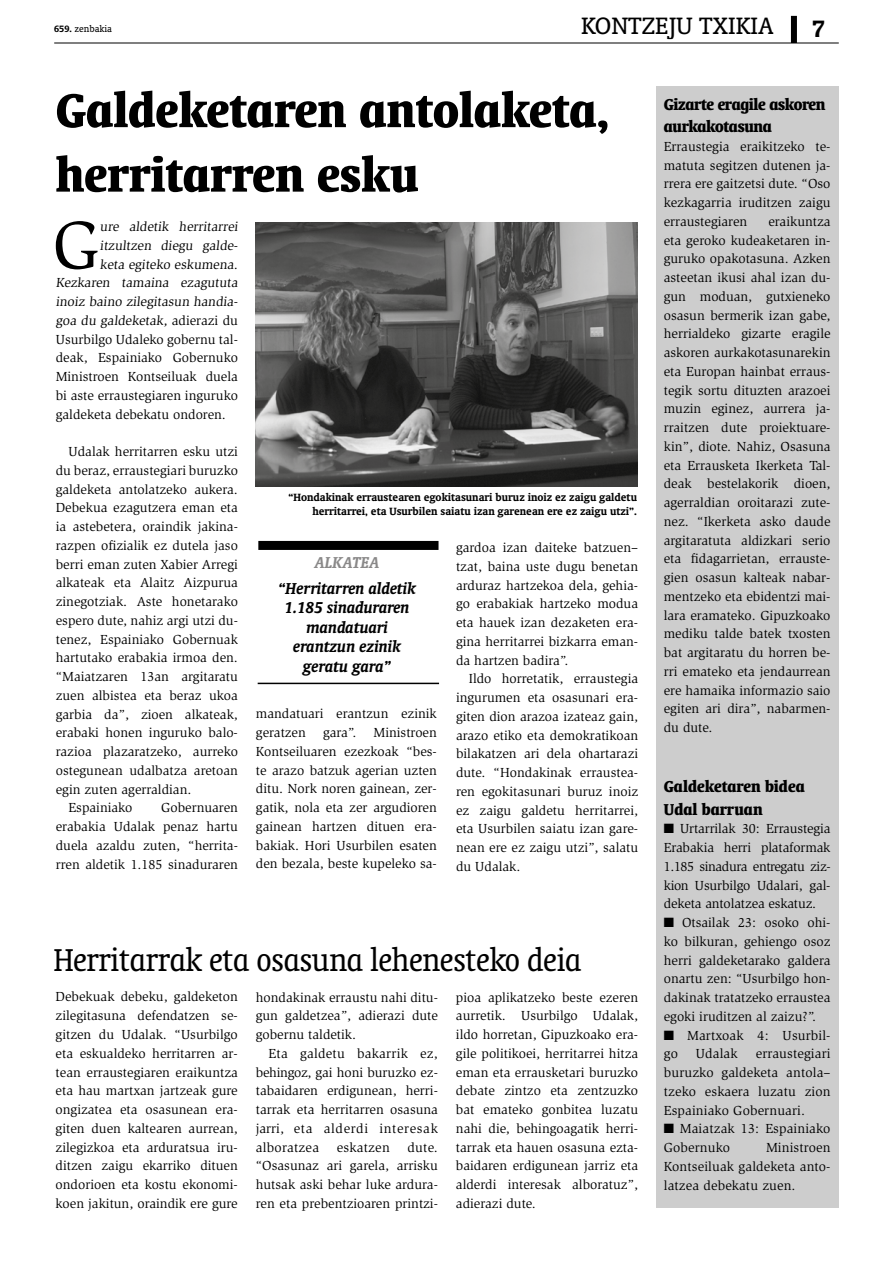
<style>
.page{position:relative;width:893px;height:1263px;background:#fff}
.page>*{position:absolute;margin:0;border:0;box-sizing:border-box;transform-origin:0 0}
.t1{font:69.45px "Slimbach";color:#000}
.t2{font:700 condensed 54px/64.5px "Oranda BT";color:#000}
.t3{font:condensed 36px "Oranda BT";letter-spacing:-.01em;color:#000}
.t4{font:27px "Oranda BT";color:#000}
.t5{font:700 27px "Oranda BT";color:#000}
.t6{font:italic 700 18px/19.5px "Oranda BT";color:#000;text-align:center}
.t7{font:700 condensed 18px/22.5px "Oranda BT";letter-spacing:-.02em;color:#000}
.t8{font:700 condensed 18px/22.5px "Oranda BT";color:#000}
.t9{font:italic 700 18px "Oranda BT";color:#8a8989}
.t10{font:13.5px/18.8px "Slimbach";color:#000;text-align:justify}
.t11{font:13.5px "Slimbach";letter-spacing:.02em;color:#000}
.t12{font:700 12px/14.4px "Oranda BT";color:#000;text-align:right}
.t13{font:10.5px "Oranda BT";color:#000}
.s1{font-weight:700}
</style>
<div class="page">
<hr style="left:54px;top:43px;width:785px;height:1px;background:#000">
<div style="left:791px;top:16px;width:6px;height:27px;background:#000"></div>
<div style="left:656px;top:86px;width:182px;height:1122px;background:#cdcdcd"></div>
<img style="left:256px;top:222px;width:381px;height:265px">
<div style="left:258px;top:541px;width:180px;height:9px;background:#000"></div>
<hr style="left:258px;top:683px;width:181px;height:1px;background:#000">
<p class="t13" style="left:54px;top:23px;width:59px"><span class="s1">659.</span> zenbakia</p>
<h3 class="t4" style="left:581px;top:10px;width:194px">KONTZEJU TXIKIA</h3>
<h3 class="t4" style="left:656px;top:12px;width:119px">PIL-PILEAN</h3>
<h3 class="t5" style="left:812px;top:13px;width:15px">7</h3>
<h2 class="t2" style="left:56px;top:77px;width:554px">Galdeketaren antolaketa, herritarren esku</h2>
<h1 class="t1" style="left:52px;top:206px;width:49px">G</h1>
<p class="t10" style="left:100px;top:217px;width:141px">ure aldetik herritarrei</p>
<p class="t10" style="left:100px;top:236px;width:141px">itzultzen diegu galde-</p>
<p class="t10" style="left:100px;top:255px;width:141px">keta egiteko eskumena.</p>
<p class="t10" style="left:56px;top:273px;width:185px">Kezkaren tamaina ezagututa</p>
<p class="t10" style="left:56px;top:292px;width:185px">inoiz baino zilegitasun handia-</p>
<p class="t10" style="left:56px;top:311px;width:184px">goa du galdeketak, adierazi du</p>
<p class="t10" style="left:56px;top:330px;width:184px">Usurbilgo Udaleko gobernu tal-</p>
<p class="t10" style="left:56px;top:348px;width:184px">deak, Espainiako Gobernuko</p>
<p class="t10" style="left:56px;top:367px;width:184px">Ministroen Kontseiluak duela</p>
<p class="t10" style="left:56px;top:386px;width:184px">bi aste erraustegiaren inguruko</p>
<p class="t10" style="left:56px;top:405px;width:172px">galdeketa debekatu ondoren.</p>
<p class="t10" style="left:69px;top:442px;width:171px">Udalak herritarren esku utzi</p>
<p class="t10" style="left:56px;top:461px;width:184px">du beraz, erraustegiari buruzko</p>
<p class="t10" style="left:56px;top:480px;width:184px">galdeketa antolatzeko aukera.</p>
<p class="t10" style="left:56px;top:498px;width:184px">Debekua ezagutzera eman eta</p>
<p class="t10" style="left:56px;top:517px;width:184px">ia astebetera, oraindik jakina-</p>
<p class="t10" style="left:56px;top:536px;width:184px">razpen ofizialik ez dutela jaso</p>
<p class="t10" style="left:56px;top:555px;width:184px">berri eman zuten Xabier Arregi</p>
<p class="t10" style="left:56px;top:573px;width:184px">alkateak eta Alaitz Aizpurua</p>
<p class="t10" style="left:56px;top:592px;width:184px">zinegotziak. Aste honetarako</p>
<p class="t10" style="left:56px;top:611px;width:184px">espero dute, nahiz argi utzi du-</p>
<p class="t10" style="left:56px;top:630px;width:184px">tenez, Espainiako Gobernuak</p>
<p class="t10" style="left:56px;top:648px;width:184px">hartutako erabakia irmoa den.</p>
<p class="t10" style="left:56px;top:667px;width:184px">“Maiatzaren 13an argitaratu</p>
<p class="t10" style="left:56px;top:686px;width:184px">zuen albistea eta beraz ukoa</p>
<p class="t10" style="left:56px;top:705px;width:184px">garbia da”, zioen alkateak,</p>
<p class="t10" style="left:56px;top:723px;width:184px">erabaki honen inguruko balo-</p>
<p class="t10" style="left:56px;top:742px;width:184px">razioa plazaratzeko, aurreko</p>
<p class="t10" style="left:56px;top:761px;width:184px">ostegunean udalbatza aretoan</p>
<p class="t10" style="left:56px;top:780px;width:137px">egin zuten agerraldian.</p>
<p class="t10" style="left:69px;top:798px;width:65px">Espainiako</p>
<p class="t10" style="left:56px;top:798px;width:184px;text-indent:105px">Gobernuaren erabakia Udalak penaz hartu duela azaldu zuten, “herrita&shy;rren aldetik 1.185 sinaduraren</p>
<p class="t12" style="left:288px;top:489px;width:350px">“Hondakinak erraustearen egokitasunari buruz inoiz ez zaigu galdetu herritarrei, eta Usurbilen saiatu izan garenean ere ez zaigu utzi”.</p>
<h3 class="t9" style="left:315px;top:552px;width:67px">ALKATEA</h3>
<h3 class="t6" style="left:278px;top:578px;width:140px">“Herritarren aldetik<br>1.185 sinaduraren mandatuari erantzun ezinik geratu gara”</h3>
<p class="t10" style="left:256px;top:704px;width:182px">mandatuari erantzun ezinik geratzen</p>
<p class="t10" style="left:256px;top:723px;width:182px;text-indent:118px">Ministroen Kontseiluaren ezezkoak “bes&shy;te arazo batzuk agerian uzten ditu. Nork noren gainean, zer&shy;gatik, nola eta zer argudioren gainean hartzen dituen era&shy;bakiak. Hori Usurbilen esaten den bezala, beste kupeleko sa-</p>
<p class="t10" style="left:323px;top:723px;width:35px">gara”.</p>
<p class="t10" style="left:456px;top:538px;width:184px">gardoa izan daiteke batzuen– tzat, baina uste dugu benetan arduraz hartzekoa dela, gehia&shy;go erabakiak hartzeko modua eta hauek izan dezaketen era&shy;gina herritarrei bizkarra eman&shy;da hartzen badira”.</p>
<p class="t10" style="left:456px;top:670px;width:184px;text-indent:13px">Ildo horretatik, erraustegia ingurumen eta osasunari era&shy;giten dion arazoa izateaz gain, arazo etiko eta demokratikoan bilakatzen ari dela ohartarazi dute. “Hondakinak erraustea&shy;ren egokitasunari buruz inoiz ez zaigu galdetu herritarrei, eta Usurbilen saiatu izan gare&shy;nean ere ez zaigu utzi”, salatu du Udalak.</p>
<h3 class="t3" style="left:54px;top:940px;width:529px">Herritarrak eta osasuna lehenesteko deia</h3>
<p class="t10" style="left:56px;top:988px;width:184px">Debekuak debeku, galdeketon zilegitasuna defendatzen se&shy;gitzen du Udalak. “Usurbilgo eta eskualdeko herritarren ar&shy;tean erraustegiaren eraikuntza eta hau martxan jartzeak gure ongizatea eta osasunean era&shy;giten duen kaltearen aurrean, zilegizkoa eta arduratsua iru&shy;ditzen zaigu ekarriko dituen ondorioen eta kostu ekonomi&shy;koen jakitun, oraindik ere gure</p>
<p class="t10" style="left:256px;top:988px;width:184px">hondakinak erraustu nahi ditu&shy;gun galdetzea”, adierazi dute gobernu taldetik.</p>
<p class="t10" style="left:256px;top:1044px;width:184px;text-indent:13px">Eta galdetu bakarrik ez, behingoz, gai honi buruzko ez&shy;tabaidaren erdigunean, herri&shy;tarrak eta herritarren osasuna jarri, eta alderdi interesak alboratzea</p>
<p class="t10" style="left:256px;top:1138px;width:184px;text-indent:152px">dute. “Osasunaz ari garela, arrisku hutsak aski behar luke ardura&shy;ren eta prebentzioaren printzi-</p>
<p class="t11" style="left:337px;top:1139px;width:55px">eskatzen</p>
<p class="t10" style="left:456px;top:988px;width:184px">pioa aplikatzeko beste ezeren aurretik. Usurbilgo Udalak, ildo horretan, Gipuzkoako era&shy;gile politikoei, herritarrei hitza eman eta errausketari buruzko debate zintzo eta zentzuzko bat emateko gonbitea luzatu nahi die, behingoagatik herri&shy;tarrak eta hauen osasuna ezta&shy;baidaren erdigunean jarriz eta alderdi interesak alboratuz”, adierazi dute.</p>
<h3 class="t7" style="left:664px;top:92px;width:163px">Gizarte eragile askoren aurkakotasuna</h3>
<p class="t10" style="left:664px;top:137px;width:168px">Erraustegia eraikitzeko te&shy;matuta segitzen dutenen ja&shy;rrera ere gaitzetsi dute. “Oso kezkagarria iruditzen zaigu erraustegiaren</p>
<p class="t10" style="left:664px;top:212px;width:168px;text-indent:105px">eraikuntza eta geroko kudeaketaren in&shy;guruko opakotasuna. Azken asteetan ikusi ahal izan du&shy;gun moduan, gutxieneko osasun bermerik izan gabe, herrialdeko gizarte eragile askoren aurkakotasunarekin eta Europan hainbat erraus&shy;tegik sortu dituzten arazoei muzin eginez, aurrera ja&shy;rraitzen dute proiektuare&shy;kin”, diote. Nahiz, Osasuna eta Errausketa Ikerketa Tal&shy;deak bestelakorik dioen, agerraldian oroitarazi zute&shy;nez. “Ikerketa asko daude argitaratuta aldizkari serio eta fidagarrietan, errauste&shy;gien osasun kalteak nabar&shy;mentzeko eta ebidentzi mai&shy;lara eramateko. Gipuzkoako mediku talde batek txosten bat argitaratu du horren be&shy;rri emateko eta jendaurrean ere hamaika informazio saio egiten ari dira”, nabarmen&shy;du dute.</p>
<h3 class="t8" style="left:664px;top:775px;width:142px">Galdeketaren bidea<br>Udal barruan</h3>
<p class="t10" style="left:664px;top:819px;width:168px">■ Urtarrilak 30: Erraustegia Erabakia herri plataformak 1.185 sinadura entregatu ziz&shy;kion Usurbilgo Udalari, gal&shy;deketa antolatzea eskatuz.</p>
<p class="t10" style="left:664px;top:913px;width:168px">■ Otsailak 23: osoko ohi&shy;ko bilkuran, gehiengo osoz herri galdeketarako galdera onartu zen: “Usurbilgo hon&shy;dakinak tratatzeko erraustea egoki iruditzen al zaizu?”.</p>
<p class="t10" style="left:664px;top:1026px;width:168px">■ Martxoak 4: Usurbil&shy;go</p>
<p class="t10" style="left:696px;top:1044px;width:43px">Udalak</p>
<p class="t10" style="left:664px;top:1044px;width:168px;text-indent:92px">erraustegiari buruzko galdeketa antola– tzeko eskaera luzatu zion Espainiako Gobernuari.</p>
<p class="t10" style="left:664px;top:1119px;width:168px">■ Maiatzak 13: Espainiako<br>Gobernuko</p>
<p class="t10" style="left:664px;top:1138px;width:168px;text-indent:102px">Ministroen Kontseiluak galdeketa anto&shy;latzea debekatu zuen.</p>
</div>
